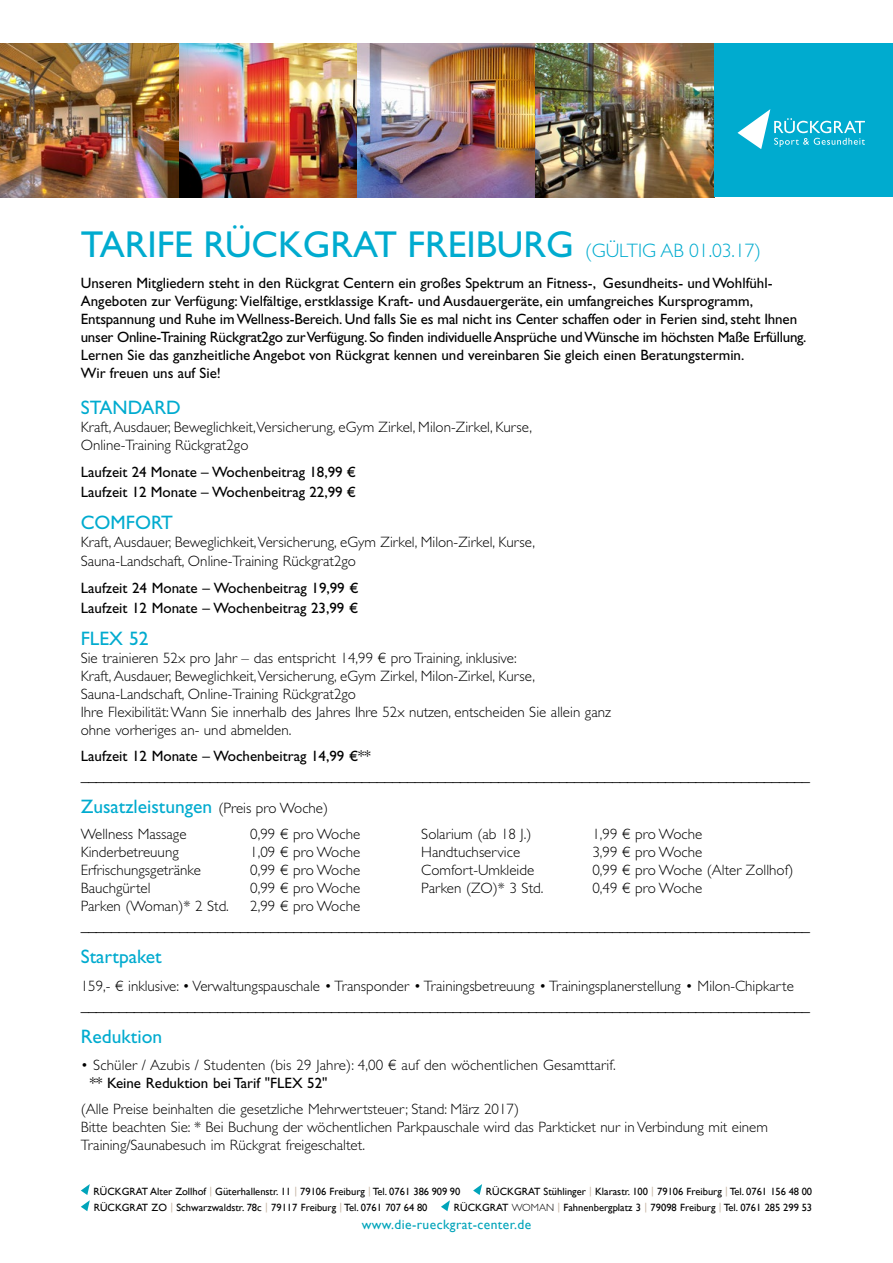
<style>
.page{position:relative;width:893px;height:1263px;background:#fff}
.page>*{position:absolute;margin:0;border:0;box-sizing:border-box;transform-origin:0 0}
.t1{font:37.5px "Gill Sans Std";color:#00abcf}
.t2{font:19.5px "Gill Sans Std";color:#00abcf}
.t3{font:16.5px "Gill Sans Std";color:#000}
.t4{font:300 15px/18px "Gill Sans Std";color:#000}
.t5{font:15px/18px "Gill Sans Std";color:#000}
.t6{font:13.5px "Gill Sans";letter-spacing:.03em;color:#00a4ba}
.t7{font:10.5px "Gill Sans";color:#000}
.s1{font-weight:300;font-size:19.5px}
.s2{font-weight:300;font-size:15px;color:#000}
.s3{color:#c5b4a2}
.s4{font-family:"Gill Sans Std";font-weight:300}
</style>
<div class="page">
<svg style="left:473px;top:1184px;width:9px;height:11px"></svg>
<svg style="left:81px;top:1184px;width:9px;height:27px"></svg>
<svg style="left:441px;top:1200px;width:9px;height:11px"></svg>
<img style="left:0;top:44px;width:714px;height:153px">
<img style="left:357px;top:44px;width:179px;height:153px">
<div style="left:714px;top:44px;width:179px;height:153px;background:#00abcf"></div>
<svg style="left:737px;top:109px;width:128px;height:40px"></svg>
<h1 class="t1" style="left:81px;top:223px;width:682px">TARIFE RÜCKGRAT FREIBURG <span class="s1">(GÜLTIG AB 01.03.17)</span></h1>
<p class="t5" style="left:81px;top:274px;width:727px">Unseren Mitgliedern steht in den Rückgrat Centern ein großes Spektrum an Fitness-, Gesundheits- und Wohlfühl-Angeboten zur Verfügung: Vielfältige, erstklassige Kraft- und Ausdauergeräte, ein umfangreiches Kursprogramm, Entspannung und Ruhe im Wellness-Bereich. Und falls Sie es mal nicht ins Center schaffen oder in Ferien sind, steht Ihnen unser Online-Training Rückgrat2go zur Verfügung. So finden individuelle Ansprüche und Wünsche im höchsten Maße Erfüllung.<br>Lernen Sie das ganzheitliche Angebot von Rückgrat kennen und vereinbaren Sie gleich einen Beratungstermin.<br>Wir freuen uns auf Sie!</p>
<h2 class="t2" style="left:81px;top:397px;width:101px">STANDARD</h2>
<p class="t4" style="left:81px;top:418px;width:453px">Kraft, Ausdauer, Beweglichkeit,Versicherung, eGym Zirkel, Milon-Zirkel, Kurse,<br>Online-Training Rückgrat2go</p>
<p class="t5" style="left:81px;top:462px;width:277px;line-height:19.8px">Laufzeit 24 Monate – Wochenbeitrag 18,99 €<br>Laufzeit 12 Monate – Wochenbeitrag 22,99 €</p>
<h2 class="t2" style="left:81px;top:511px;width:94px">COMFORT</h2>
<p class="t4" style="left:81px;top:532px;width:456px;line-height:19.8px">Kraft, Ausdauer, Beweglichkeit, Versicherung, eGym Zirkel, Milon-Zirkel, Kurse,<br>Sauna-Landschaft, Online-Training Rückgrat2go</p>
<p class="t5" style="left:81px;top:578px;width:279px;line-height:19.8px">Laufzeit 24 Monate – Wochenbeitrag 19,99 €<br>Laufzeit 12 Monate – Wochenbeitrag 23,99 €</p>
<h2 class="t2" style="left:81px;top:627px;width:69px">FLEX 52</h2>
<p class="t4" style="left:81px;top:649px;width:532px">Sie trainieren 52x pro Jahr – das entspricht 14,99 € pro Training, inklusive:<br>Kraft, Ausdauer, Beweglichkeit, Versicherung, eGym Zirkel, Milon-Zirkel, Kurse, Sauna-Landschaft, Online-Training Rückgrat2go<br>Ihre Flexibilität: Wann Sie innerhalb des Jahres Ihre 52x nutzen, entscheiden Sie allein ganz ohne vorheriges an- und abmelden.</p>
<p class="t5" style="left:81px;top:747px;width:291px">Laufzeit 12 Monate – Wochenbeitrag 14,99 €**</p>
<p class="t3" style="left:81px;top:766px;width:731px">________________________________________________________________________________________________</p>
<h2 class="t2" style="left:81px;top:795px;width:249px">Zusatzleistungen <span class="s2">(Preis pro Woche)</span></h2>
<p class="t4" style="left:81px;top:825px;width:107px">Wellness Massage</p>
<p class="t4" style="left:250px;top:825px;width:111px">0,99 € pro Woche</p>
<p class="t4" style="left:421px;top:825px;width:112px">Solarium (ab 18 J.)</p>
<p class="t4" style="left:592px;top:825px;width:111px">1,99 € pro Woche</p>
<p class="t4" style="left:81px;top:843px;width:99px">Kinderbetreuung</p>
<p class="t4" style="left:250px;top:843px;width:111px">1,09 € pro Woche</p>
<p class="t4" style="left:421px;top:843px;width:100px">Handtuchservice</p>
<p class="t4" style="left:592px;top:843px;width:111px">3,99 € pro Woche</p>
<p class="t4" style="left:81px;top:861px;width:122px">Erfrischungsgetränke</p>
<p class="t4" style="left:250px;top:861px;width:111px">0,99 € pro Woche</p>
<p class="t4" style="left:421px;top:861px;width:114px">Comfort-Umkleide</p>
<p class="t4" style="left:592px;top:861px;width:202px">0,99 € pro Woche (Alter Zollhof)</p>
<p class="t4" style="left:81px;top:879px;width:71px">Bauchgürtel</p>
<p class="t4" style="left:250px;top:879px;width:111px">0,99 € pro Woche</p>
<p class="t4" style="left:421px;top:879px;width:124px">Parken (ZO)* 3 Std.</p>
<p class="t4" style="left:592px;top:879px;width:111px">0,49 € pro Woche</p>
<p class="t4" style="left:81px;top:897px;width:150px">Parken (Woman)* 2 Std.</p>
<p class="t4" style="left:250px;top:897px;width:111px">2,99 € pro Woche</p>
<p class="t3" style="left:81px;top:916px;width:731px">________________________________________________________________________________________________</p>
<h2 class="t2" style="left:81px;top:945px;width:83px">Startpaket</h2>
<p class="t4" style="left:81px;top:977px;width:714px">159,- € inklusive: • Verwaltungspauschale • Transponder • Trainingsbetreuung • Trainingsplanerstellung • Milon-Chipkarte</p>
<p class="t3" style="left:81px;top:996px;width:731px">________________________________________________________________________________________________</p>
<h2 class="t2" style="left:81px;top:1025px;width:83px">Reduktion</h2>
<p class="t4" style="left:81px;top:1056px;width:537px">• Schüler / Azubis / Studenten (bis 29 Jahre): 4,00 € auf den wöchentlichen Gesamttarif.</p>
<p class="t5" style="left:90px;top:1074px;width:239px">** Keine Reduktion bei Tarif "FLEX 52"</p>
<p class="t4" style="left:81px;top:1100px;width:689px">(Alle Preise beinhalten die gesetzliche Mehrwertsteuer; Stand: März 2017)<br>Bitte beachten Sie: * Bei Buchung der wöchentlichen Parkpauschale wird das Parkticket nur in Verbindung mit einem<br>Training/Saunabesuch im Rückgrat freigeschaltet.</p>
<p class="t7" style="left:94px;top:1185px;width:368px">RÜCKGRAT Alter Zollhof <span class="s3">|</span> Güterhallenstr. 11 <span class="s3">|</span> 79106 Freiburg <span class="s3">|</span> Tel. 0761 386 909 90</p>
<p class="t7" style="left:486px;top:1185px;width:328px">RÜCKGRAT Stühlinger <span class="s3">|</span> Klarastr. 100 <span class="s3">|</span> 79106 Freiburg <span class="s3">|</span> Tel. 0761 156 48 00</p>
<p class="t7" style="left:94px;top:1201px;width:335px">RÜCKGRAT ZO <span class="s3">|</span> Schwarzwaldstr. 78c <span class="s3">|</span> 79117 Freiburg <span class="s3">|</span> Tel. 0761 707 64 80</p>
<p class="t7" style="left:454px;top:1201px;width:360px">RÜCKGRAT <span class="s4">WOMAN</span> <span class="s3">|</span> Fahnenbergplatz 3 <span class="s3">|</span> 79098 Freiburg <span class="s3">|</span> Tel. 0761 285 299 53</p>
<p class="t6" style="left:362px;top:1217px;width:171px">www.die-rueckgrat-center.de</p>
</div>
